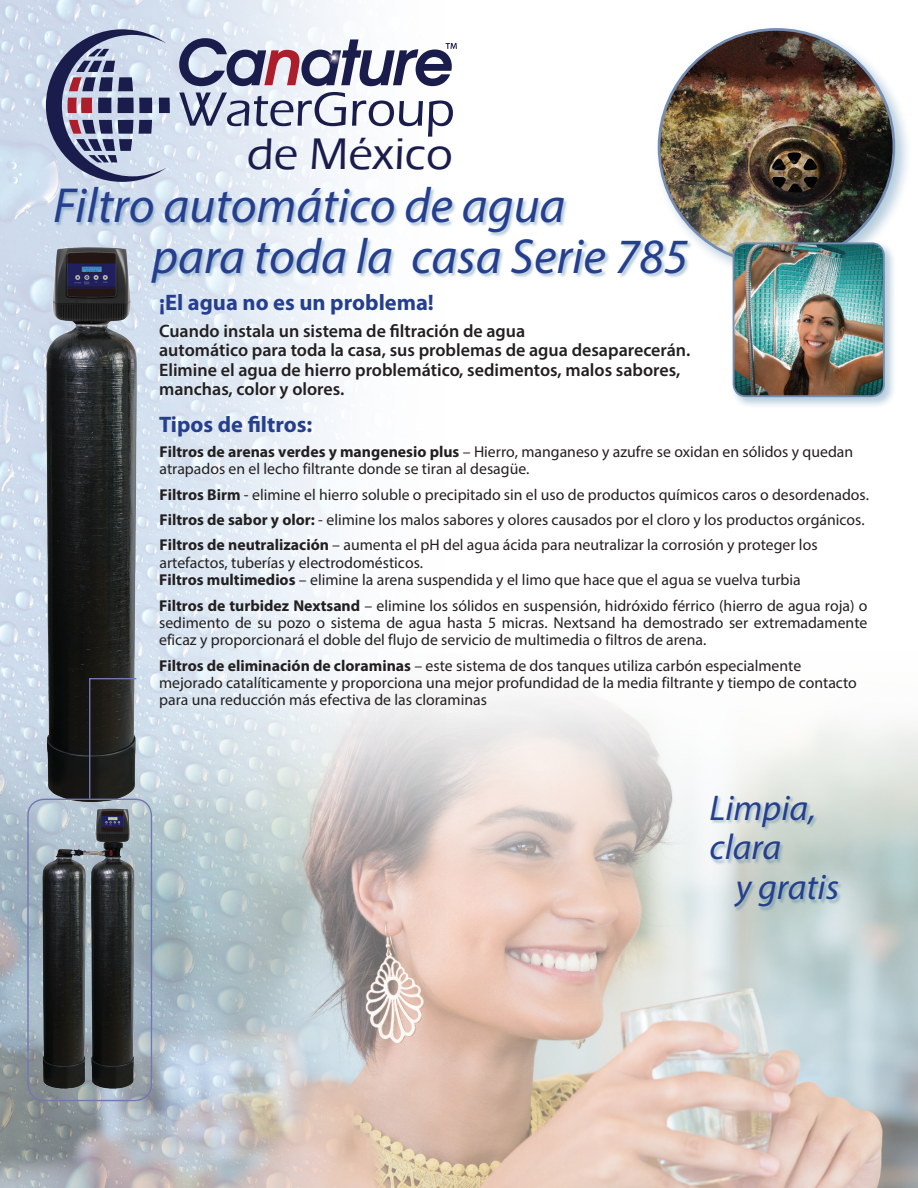
<style>
.page{position:relative;width:918px;height:1188px;background:#fff}
.page>*{position:absolute;margin:0;border:0;box-sizing:border-box;transform-origin:0 0}
.t1{font:italic 49.5px/51px "Myriad Pro";color:#253f8e}
.t2{font:500 45.45px "Eras ITC";color:#1a1c4c}
.t3{font:italic 35.85px/39.9px "Myriad Pro";color:#253f8e}
.t4{font:700 22.5px "Myriad Pro";color:#253f8e}
.t5{font:600 18px/19.5px "Myriad Pro";color:#231f20}
.t6{font:15.75px/17.2px "Myriad Pro";color:#231f20}
.s1{font-weight:700}
</style>
<div class="page">
<img style="left:632px;top:717px;width:286px;height:471px">
<img style="left:0;top:0;width:632px;height:1188px">
<div style="left:654px;top:24px;width:259px;height:259px;background:#186192;opacity:.32"></div>
<img style="left:659px;top:29px;width:235px;height:235px;border-radius:117px">
<div style="left:730px;top:240px;width:167px;height:169px;background:#186192;opacity:.32"></div>
<img style="left:734px;top:243px;width:150px;height:153px">
<div style="left:733px;top:242px;width:152px;height:155px;border:2px solid #758db2;border-radius:12px"></div>
<img style="left:31px;top:239px;width:117px;height:566px">
<div style="left:27px;top:799px;width:125px;height:302px;border:1px solid #7477b0;border-radius:17px"></div>
<svg style="left:88px;top:677px;width:50px;height:123px;background:#353636"></svg>
<img style="left:37px;top:807px;width:104px;height:287px">
<div style="left:55px;top:188px;width:638px;height:100px;background:#186192;opacity:.31"></div>
<div style="left:711px;top:796px;width:132px;height:116px;background:#186192;opacity:.31"></div>
<svg style="left:46px;top:29px;width:124px;height:153px;background:#979bb5"></svg>
<svg style="left:179px;top:38px;width:542px;height:104px"></svg>
<p class="t2" style="left:247px;top:128px;width:208px">de México</p>
<p class="t1" style="left:152px;top:179px;width:537px;text-indent:-99px">Filtro automático de agua<br>para toda la casa Serie 785</p>
<p class="t4" style="left:159px;top:287px;width:276px">¡El agua no es un problema!</p>
<p class="t5" style="left:159px;top:320px;width:533px">Cuando instala un sistema de filtración de agua<br>automático para toda la casa, sus problemas de agua desaparecerán.<br>Elimine el agua de hierro problemático, sedimentos, malos sabores, manchas, color y olores.</p>
<p class="t4" style="left:159px;top:409px;width:155px">Tipos de filtros:</p>
<p class="t6" style="left:159px;top:443px;width:695px"><span class="s1">Filtros de arenas verdes y mangenesio plus</span> – Hierro, manganeso y azufre se oxidan en sólidos y quedan atrapados en el lecho filtrante donde se tiran al desagüe.</p>
<p class="t6" style="left:159px;top:481px;width:711px;line-height:25.3px"><span class="s1">Filtros Birm</span> - elimine el hierro soluble o precipitado sin el uso de productos químicos caros o desordenados.<br><span class="s1">Filtros de sabor y olor:</span> - elimine los malos sabores y olores causados por el cloro y los productos orgánicos.<br><span class="s1">Filtros de neutralización</span> – aumenta el pH del agua ácida para neutralizar la corrosión y proteger los</p>
<p class="t6" style="left:159px;top:553px;width:265px">artefactos, tuberías y electrodomésticos.</p>
<p class="t6" style="left:159px;top:567px;width:710px;line-height:25.5px"><span class="s1">Filtros multimedios</span> – elimine la arena suspendida y el limo que hace que el agua se vuelva turbia<br><span class="s1">Filtros de turbidez Nextsand</span> – elimine los sólidos en suspensión, hidróxido férrico (hierro de agua roja) o</p>
<p class="t6" style="left:159px;top:614px;width:710px">sedimento de su pozo o sistema de agua hasta 5 micras. Nextsand ha demostrado ser extremadamente eficaz y proporcionará el doble del flujo de servicio de multimedia o filtros de arena.</p>
<p class="t6" style="left:159px;top:657px;width:699px"><span class="s1">Filtros de eliminación de cloraminas</span> – este sistema de dos tanques utiliza carbón especialmente mejorado catalíticamente y proporciona una mejor profundidad de la media filtrante y tiempo de contacto para una reducción más efectiva de las cloraminas</p>
<p class="t3" style="left:710px;top:787px;width:108px">Limpia, clara</p>
<p class="t3" style="left:736px;top:867px;width:105px">y gratis</p>
</div>
